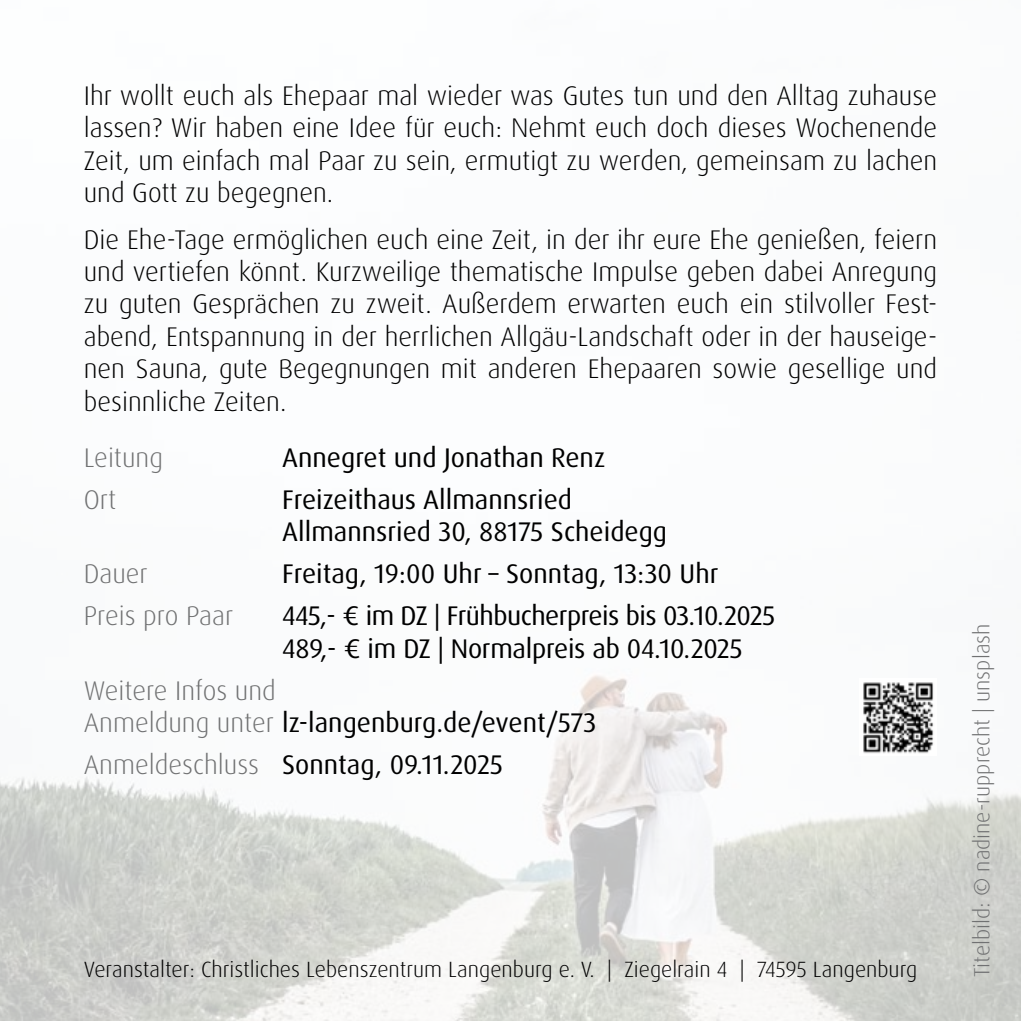
<style>
.page{position:relative;width:1021px;height:1021px;background:#fff}
.page>*{position:absolute;margin:0;border:0;box-sizing:border-box;transform-origin:0 0}
.t1{font:300 27px/32.4px "Dax Pro";color:#000;text-align:justify}
.t2{font:27px/32.4px "Dax Pro";color:#000}
.t3{font:300 27px/32.4px "Dax Pro";color:#707172}
.t4{font:27px/32.4px "Dax Pro";letter-spacing:-.02em;color:#000}
.t5{font:300 22.2px "Dax Pro";color:#000}
.t6{font:300 22.2px "Dax Pro";color:#707172}
.s1{font-weight:400;color:#000}
.s2{font-weight:300;color:#707172}
</style>
<div class="page">
<img style="left:0;top:675px;width:1020px;height:345px">
<img style="left:860px;top:678px;width:76px;height:77px">
<p class="t1" style="left:84px;top:79px;width:855px">Ihr wollt euch als Ehepaar mal wieder was Gutes tun und den Alltag zuhause lassen? Wir haben eine Idee für euch: Nehmt euch doch dieses Wochenende Zeit, um einfach mal Paar zu sein, ermutigt zu werden, gemeinsam zu lachen und Gott zu begegnen.</p>
<p class="t1" style="left:84px;top:223px;width:855px">Die Ehe-Tage ermöglichen euch eine Zeit, in der ihr eure Ehe genießen, feiern und vertiefen könnt. Kurzweilige thematische Impulse geben dabei Anregung zu guten Gesprächen zu zweit. Außerdem erwarten euch ein stilvoller Fest&shy;abend, Entspannung in der herrlichen Allgäu-Landschaft oder in der hauseige&shy;nen Sauna, gute Begegnungen mit anderen Ehepaaren sowie gesellige und besinnliche Zeiten.</p>
<p class="t3" style="left:84px;top:441px;width:81px">Leitung</p>
<p class="t2" style="left:282px;top:441px;width:324px">Annegret und Jonathan Renz</p>
<p class="t3" style="left:84px;top:483px;width:34px">Ort</p>
<p class="t2" style="left:282px;top:483px;width:386px">Freizeithaus Allmannsried<br>Allmannsried 30, 88175 Scheidegg</p>
<p class="t3" style="left:84px;top:557px;width:66px">Dauer</p>
<p class="t2" style="left:282px;top:557px;width:438px">Freitag, 19:00 Uhr – Sonntag, 13:30 Uhr</p>
<p class="t3" style="left:84px;top:600px;width:151px">Preis pro Paar</p>
<p class="t4" style="left:282px;top:600px;width:494px">445,- € im DZ | Frühbucherpreis bis 03.10.2025<br>489,- € im DZ | Normalpreis ab 04.10.2025</p>
<p class="t3" style="left:84px;top:674px;width:514px">Weitere Infos und<br>Anmeldung unter <span class="s1">lz-langenburg.de/event/573</span></p>
<p class="t2" style="left:84px;top:749px;width:421px"><span class="s2">Anmeldeschluss</span> Sonntag, 09.11.2025</p>
<p class="t5" style="left:84px;top:955px;width:835px">Veranstalter: Christliches Lebenszentrum Langenburg e. V. | Ziegelrain 4 | 74595 Langenburg</p>
<p class="t6" style="left:967px;top:977px;width:355px;rotate:-90deg">Titelbild: © nadine-rupprecht | unsplash</p>
</div>
